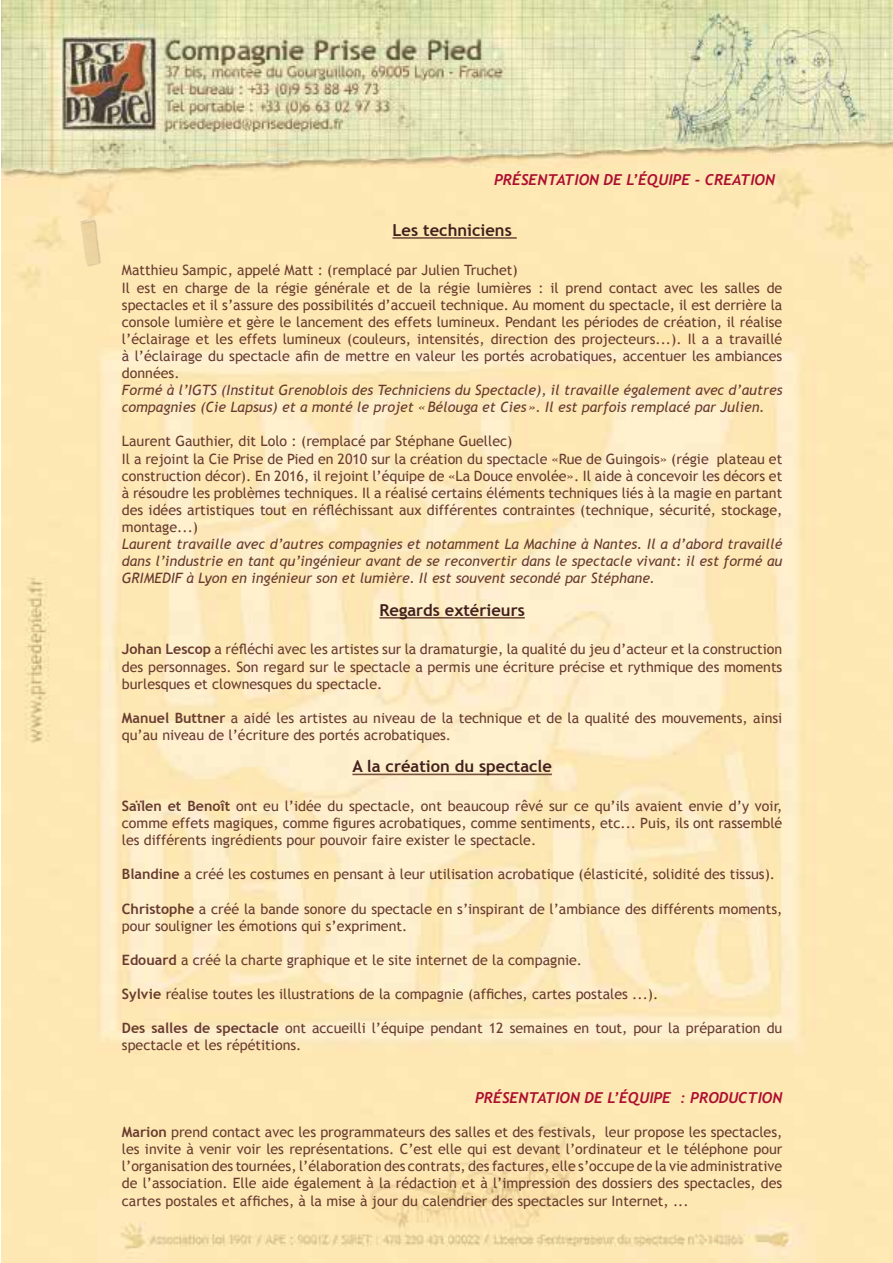
<style>
.page{position:relative;width:893px;height:1263px;background:#fff}
.page>*{position:absolute;margin:0;border:0;box-sizing:border-box;transform-origin:0 0}
.t1{font:700 16.5px "Trebuchet MS";color:#42201c}
.t2{font:italic 700 15px "Trebuchet";color:#ad0f30}
.t3{font:14.25px/17.1px "Trebuchet MS";color:#683b2f}
.t4{font:italic 14.25px/17.1px "Trebuchet MS";color:#683b2f}
.s1{font-weight:700}
</style>
<div class="page">
<img style="left:1px;top:0;width:892px;height:1263px">
<hr style="left:392px;top:237px;width:125px;height:2px;background:#78503e">
<hr style="left:379px;top:617px;width:146px;height:2px;background:#78503e">
<hr style="left:352px;top:774px;width:200px;height:1px;background:#78503e">
<img style="left:74px;top:217px;width:34px;height:50px">
<p class="t2" style="left:494px;top:171px;width:282px">PRÉSENTATION DE L’ÉQUIPE - CREATION</p>
<p class="t1" style="left:392px;top:220px;width:121px">Les techniciens</p>
<p class="t3" style="left:122px;top:262px;width:662px">Matthieu Sampic, appelé Matt : (remplacé par Julien Truchet)<br>Il est en charge de la régie générale et de la régie lumières : il prend contact avec les salles de spectacles et il s’assure des possibilités d’accueil technique. Au moment du spectacle, il est derrière la console lumière et gère le lancement des effets lumineux. Pendant les périodes de création, il réalise l’éclairage et les effets lumineux (couleurs, intensités, direction des projecteurs...). Il a a travaillé à l’éclairage du spectacle afin de mettre en valeur les portés acrobatiques, accentuer les ambiances données.</p>
<p class="t4" style="left:122px;top:382px;width:662px">Formé à l’IGTS (Institut Grenoblois des Techniciens du Spectacle), il travaille également avec d’autres compagnies (Cie Lapsus) et a monté le projet «Bélouga et Cies». Il est parfois remplacé par Julien.</p>
<p class="t3" style="left:122px;top:433px;width:662px">Laurent Gauthier, dit Lolo : (remplacé par Stéphane Guellec)<br>Il a rejoint la Cie Prise de Pied en 2010 sur la création du spectacle «Rue de Guingois» (régie plateau et construction décor). En 2016, il rejoint l’équipe de «La Douce envolée». Il aide à concevoir les décors et à résoudre les problèmes techniques. Il a réalisé certains éléments techniques liés à la magie en partant des idées artistiques tout en réfléchissant aux différentes contraintes (technique, sécurité, stockage, montage...)</p>
<p class="t4" style="left:122px;top:536px;width:662px;text-align:justify">Laurent travaille avec d’autres compagnies et notamment La Machine à Nantes. Il a d’abord travaillé dans l’industrie en tant qu’ingénieur avant de se reconvertir dans le spectacle vivant: il est formé au GRIMEDIF à Lyon en ingénieur son et lumière. Il est souvent secondé par Stéphane.</p>
<p class="t1" style="left:379px;top:599px;width:147px">Regards extérieurs</p>
<p class="t3" style="left:122px;top:641px;width:662px;text-align:justify"><span class="s1">Johan Lescop</span> a réfléchi avec les artistes sur la dramaturgie, la qualité du jeu d’acteur et la construction des personnages. Son regard sur le spectacle a permis une écriture précise et rythmique des moments burlesques et clownesques du spectacle.</p>
<p class="t3" style="left:122px;top:709px;width:662px"><span class="s1">Manuel Buttner</span> a aidé les artistes au niveau de la technique et de la qualité des mouvements, ainsi qu’au niveau de l’écriture des portés acrobatiques.</p>
<p class="t1" style="left:352px;top:756px;width:201px">A la création du spectacle</p>
<p class="t3" style="left:122px;top:798px;width:662px;text-align:justify"><span class="s1">Saïlen et Benoît</span> ont eu l’idée du spectacle, ont beaucoup rêvé sur ce qu’ils avaient envie d’y voir, comme effets magiques, comme figures acrobatiques, comme sentiments, etc... Puis, ils ont rassemblé les différents ingrédients pour pouvoir faire exister le spectacle.</p>
<p class="t3" style="left:122px;top:866px;width:655px"><span class="s1">Blandine</span> a créé les costumes en pensant à leur utilisation acrobatique (élasticité, solidité des tissus).</p>
<p class="t3" style="left:122px;top:900px;width:662px"><span class="s1">Christophe</span> a créé la bande sonore du spectacle en s’inspirant de l’ambiance des différents moments, pour souligner les émotions qui s’expriment.</p>
<p class="t3" style="left:122px;top:951px;width:462px"><span class="s1">Edouard</span> a créé la charte graphique et le site internet de la compagnie.</p>
<p class="t3" style="left:122px;top:986px;width:538px"><span class="s1">Sylvie</span> réalise toutes les illustrations de la compagnie (affiches, cartes postales ...).</p>
<p class="t3" style="left:122px;top:1020px;width:662px"><span class="s1">Des salles de spectacle</span> ont accueilli l’équipe pendant 12 semaines en tout, pour la préparation du spectacle et les répétitions.</p>
<p class="t2" style="left:475px;top:1088px;width:309px">PRÉSENTATION DE L’ÉQUIPE : PRODUCTION</p>
<p class="t3" style="left:122px;top:1123px;width:662px;text-align:justify"><span class="s1">Marion</span> prend contact avec les programmateurs des salles et des festivals, leur propose les spectacles, les invite à venir voir les représentations. C’est elle qui est devant l’ordinateur et le téléphone pour l’organisation des tournées, l’élaboration des contrats, des factures, elle s’occupe de la vie administrative de l’association. Elle aide également à la rédaction et à l’impression des dossiers des spectacles, des cartes postales et affiches, à la mise à jour du calendrier des spectacles sur Internet, ...</p>
</div>
